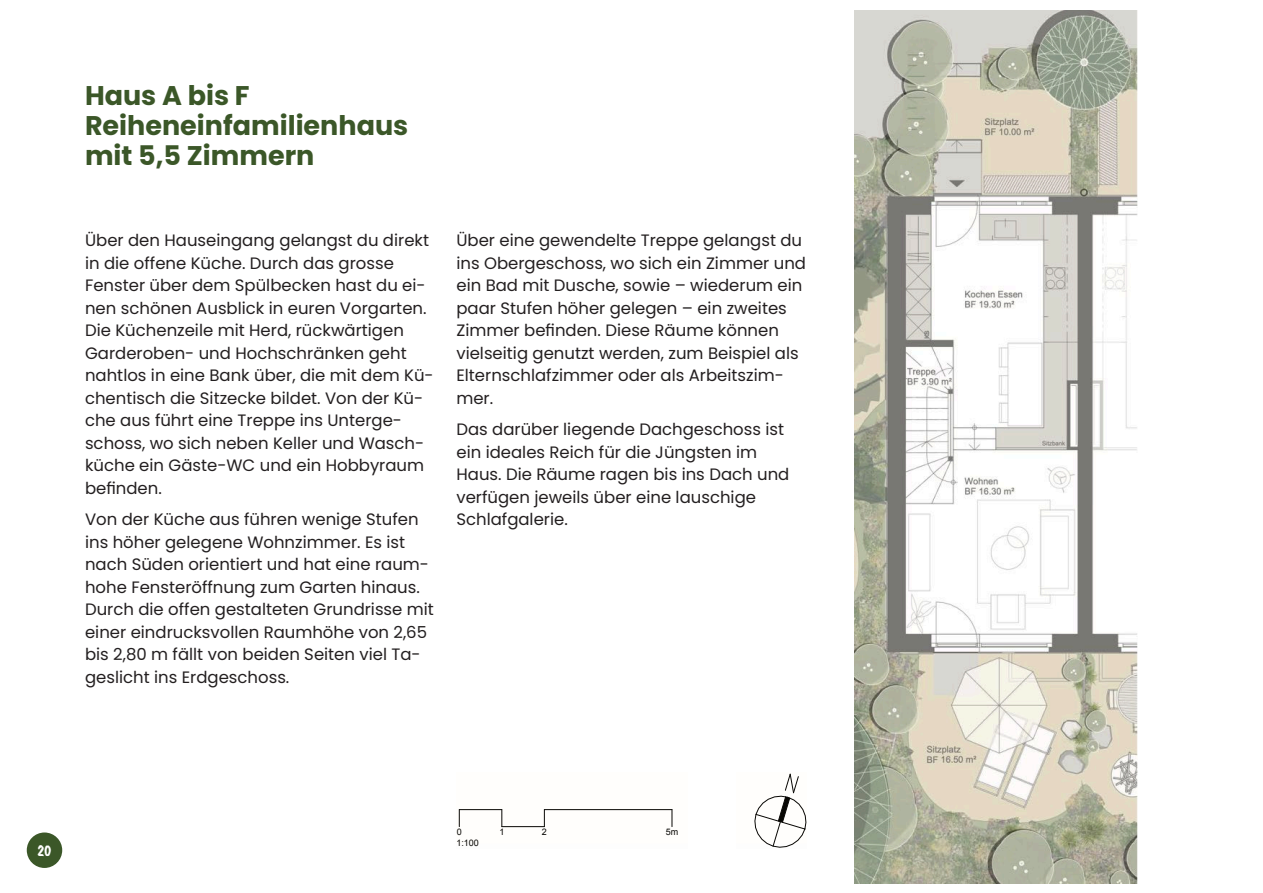
<style>
.page{position:relative;width:1263px;height:893px;background:#fff}
.page>*{position:absolute;margin:0;border:0;box-sizing:border-box;transform-origin:0 0}
.t1{font:700 27px/30px "Poppins";color:#3b5728}
.t2{font:16.5px/22.5px "Poppins";color:#231f20}
.t3{font:16.5px "Caveat Brush";color:#fff}
.t4{font:9px "Arial";color:#080704}
</style>
<div class="page">
<img style="left:855px;top:10px;width:283px;height:873px">
<div style="left:27px;top:832px;width:35px;height:36px;background:#3b5728;border-radius:50%"></div>
<svg style="left:754px;top:774px;width:52px;height:74px"></svg>
<img style="left:458px;top:809px;width:215px;height:19px">
<svg style="left:672px;top:810px;width:1px;height:17px"></svg>
<hr style="left:544px;top:809px;width:128px;height:1px;background:#080704">
<svg style="left:544px;top:810px;width:1px;height:17px"></svg>
<hr style="left:502px;top:826px;width:42px;height:1px;background:#080704">
<svg style="left:502px;top:810px;width:1px;height:17px"></svg>
<svg style="left:459px;top:810px;width:1px;height:17px"></svg>
<hr style="left:459px;top:809px;width:43px;height:1px;background:#080704">
<h1 class="t1" style="left:85px;top:81px;width:325px">Haus A bis F<br>Reiheneinfamilienhaus mit 5,5 Zimmern</h1>
<p class="t2" style="left:85px;top:229px;width:350px">Über den Hauseingang gelangst du direkt in die offene Küche. Durch das grosse Fenster über dem Spülbecken hast du ei&shy;nen schönen Ausblick in euren Vorgarten.<br>Die Küchenzeile mit Herd, rückwärtigen Garderoben- und Hochschränken geht nahtlos in eine Bank über, die mit dem Kü&shy;chentisch die Sitzecke bildet. Von der Kü&shy;che aus führt eine Treppe ins Unterge&shy;schoss, wo sich neben Keller und Wasch&shy;küche ein Gäste-WC und ein Hobbyraum befinden.</p>
<p class="t2" style="left:85px;top:508px;width:350px">Von der Küche aus führen wenige Stufen ins höher gelegene Wohnzimmer. Es ist nach Süden orientiert und hat eine raum&shy;hohe Fensteröffnung zum Garten hinaus.<br>Durch die offen gestalteten Grundrisse mit einer eindrucksvollen Raumhöhe von 2,65 bis 2,80 m fällt von beiden Seiten viel Ta&shy;geslicht ins Erdgeschoss.</p>
<p class="t2" style="left:456px;top:229px;width:351px">Über eine gewendelte Treppe gelangst du ins Obergeschoss, wo sich ein Zimmer und ein Bad mit Dusche, sowie – wiederum ein paar Stufen höher gelegen – ein zweites Zimmer befinden. Diese Räume können vielseitig genutzt werden, zum Beispiel als Elternschlafzimmer oder als Arbeitszim&shy;mer.</p>
<p class="t2" style="left:456px;top:418px;width:334px">Das darüber liegende Dachgeschoss ist ein ideales Reich für die Jüngsten im Haus. Die Räume ragen bis ins Dach und verfügen jeweils über eine lauschige Schlafgalerie.</p>
<p class="t4" style="left:751px;top:304px;width:38px">21.25 m<sup>2</sup></p>
<p class="t4" style="left:693px;top:420px;width:33px">2.75 m<sup>2</sup></p>
<p class="t4" style="left:750px;top:420px;width:33px">2.75 m<sup>2</sup></p>
<p class="t3" style="left:37px;top:840px;width:16px">20</p>
<p class="t4" style="left:457px;top:828px;width:7px">0</p>
<p class="t4" style="left:499px;top:828px;width:7px">1</p>
<p class="t4" style="left:542px;top:828px;width:7px">2</p>
<p class="t4" style="left:666px;top:828px;width:14px">5m</p>
<p class="t4" style="left:456px;top:840px;width:24px">1:100</p>
</div>
